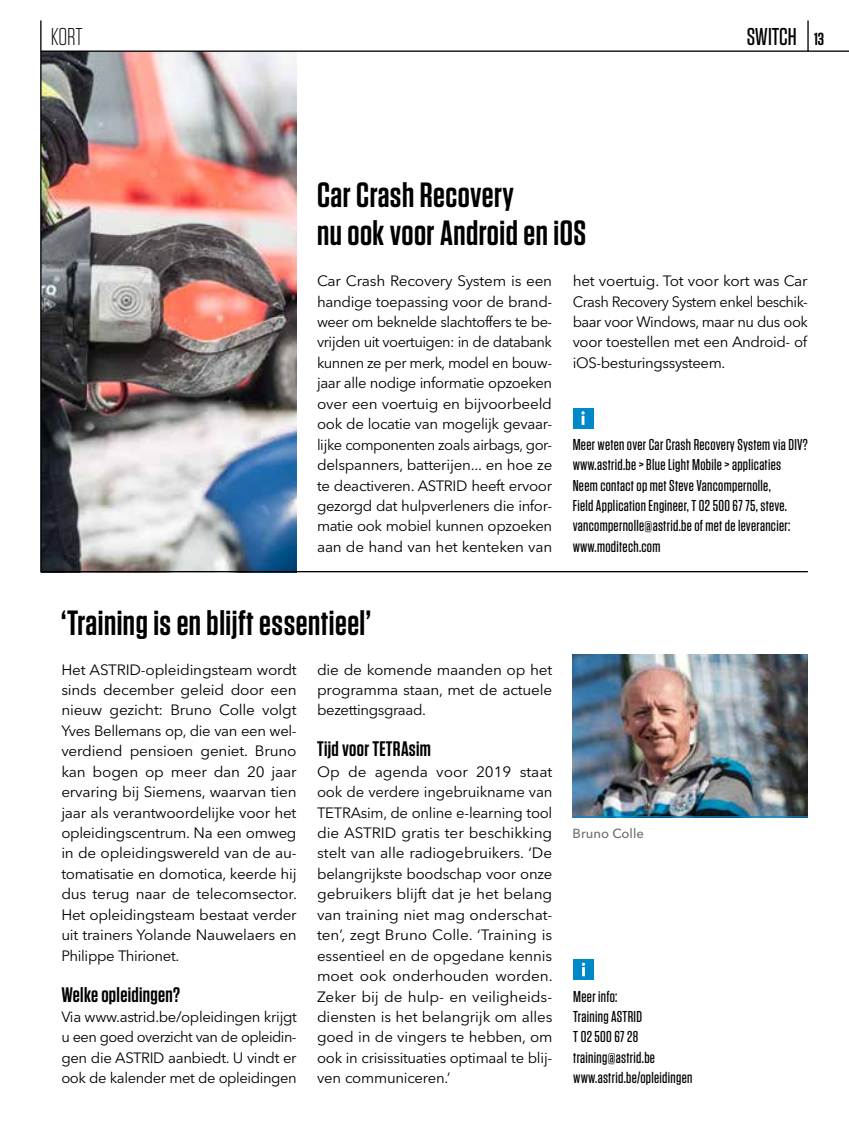
<style>
.page{position:relative;width:849px;height:1146px;background:#fff}
.page>*{position:absolute;margin:0;border:0;box-sizing:border-box;transform-origin:0 0}
.t1{font:600 35px/38.5px "Tungsten";letter-spacing:.015em;color:#000}
.t2{font:500 24.32px "Tungsten";color:#000}
.t3{font:300 24.32px "Tungsten";color:#000}
.t4{font:600 21px "Tungsten";letter-spacing:.015em;color:#000}
.t5{font:500 15.75px/20.5px "Tungsten";letter-spacing:.02em;color:#000}
.t6{font:14.88px/20.5px "Avenir Next LT Pro";letter-spacing:-.025em;color:#000;text-align:justify}
.t7{font:500 13.12px "Avenir Next LT Pro";color:#6f6f6e}
.s1{font-weight:600;font-size:17.5px}
</style>
<div class="page">
<img style="left:572px;top:654px;width:235px;height:162px">
<div style="left:572px;top:408px;width:21px;height:20px;background:#0089c9"></div>
<svg style="left:581px;top:411px;width:3px;height:14px"></svg>
<div style="left:573px;top:959px;width:20px;height:21px;background:#0089c9"></div>
<svg style="left:581px;top:963px;width:4px;height:13px"></svg>
<hr style="left:572px;top:816px;width:235px;height:2px;background:#0089c9">
<hr style="left:807px;top:20px;width:1px;height:31px;background:#000">
<img style="left:41px;top:52px;width:255px;height:519px">
<hr style="left:41px;top:51px;width:807px;height:1px;background:#000">
<hr style="left:41px;top:571px;width:766px;height:1px;background:#000">
<hr style="left:40px;top:20px;width:1px;height:552px;background:#000">
<h2 class="t3" style="left:51px;top:24px;width:33px">KORT</h2>
<h2 class="t2" style="left:746px;top:24px;width:79px">SWITCH <span class="s1">13</span></h2>
<h1 class="t1" style="left:317px;top:176px;width:270px">Car Crash Recovery<br>nu ook voor Android en iOS</h1>
<p class="t6" style="left:317px;top:271px;width:237px">Car Crash Recovery System is een handige toepassing voor de brand&shy;weer om beknelde slachtoffers te be&shy;vrijden uit voertuigen: in de databank kunnen ze per merk, model en bouw&shy;jaar alle nodige informatie opzoeken over een voertuig en bijvoorbeeld ook de locatie van mogelijk gevaar&shy;lijke componenten zoals airbags, gor&shy;delspanners, batterijen... en hoe ze te deactiveren. ASTRID heeft ervoor gezorgd dat hulpverleners die infor&shy;matie ook mobiel kunnen opzoeken aan de hand van het kenteken van</p>
<p class="t6" style="left:572px;top:271px;width:237px">het voertuig. Tot voor kort was Car Crash Recovery System enkel beschik&shy;baar voor Windows, maar nu dus ook voor toestellen met een Android- of iOS-besturingssysteem.</p>
<p class="t5" style="left:572px;top:434px;width:236px">Meer weten over Car Crash Recovery System via DIV? www.astrid.be &gt; Blue Light Mobile &gt; applicaties Neem contact op met Steve Vancompernolle,<br>Field Application Engineer, T 02 500 67 75, steve. vancompernolle@astrid.be of met de leverancier: www.moditech.com</p>
<h1 class="t1" style="left:61px;top:604px;width:311px">‘Training is en blijft essentieel’</h1>
<p class="t6" style="left:61px;top:659px;width:237px">Het ASTRID-opleidingsteam wordt sinds december geleid door een nieuw gezicht: Bruno Colle volgt Yves Bellemans op, die van een wel&shy;verdiend pensioen geniet. Bruno kan bogen op meer dan 20 jaar ervaring bij Siemens, waarvan tien jaar als verantwoordelijke voor het opleidingscentrum. Na een omweg in de opleidingswereld van de au&shy;tomatisatie en domotica, keerde hij dus terug naar de telecomsector.<br>Het opleidingsteam bestaat verder uit trainers Yolande Nauwelaers en Philippe Thirionet.</p>
<h3 class="t4" style="left:61px;top:983px;width:120px">Welke opleidingen?</h3>
<p class="t6" style="left:61px;top:1007px;width:237px">Via www.astrid.be/opleidingen krijgt u een goed overzicht van de opleidin&shy;gen die ASTRID aanbiedt. U vindt er ook de kalender met de opleidingen</p>
<p class="t6" style="left:317px;top:659px;width:237px">die de komende maanden op het programma staan, met de actuele bezettingsgraad.</p>
<h3 class="t4" style="left:317px;top:738px;width:115px">Tijd voor TETRAsim</h3>
<p class="t6" style="left:317px;top:761px;width:237px">Op de agenda voor 2019 staat ook de verdere ingebruikname van TETRAsim, de online e-learning tool die ASTRID gratis ter beschikking stelt van alle radiogebruikers. ‘De belangrijkste boodschap voor onze gebruikers blijft dat je het belang van training niet mag onderschat&shy;ten’, zegt Bruno Colle. ‘Training is essentieel en de opgedane kennis moet ook onderhouden worden.<br>Zeker bij de hulp- en veiligheids&shy;diensten is het belangrijk om alles goed in de vingers te hebben, om ook in crisissituaties optimaal te blij&shy;ven communiceren.’</p>
<p class="t7" style="left:572px;top:825px;width:73px">Bruno Colle</p>
<p class="t5" style="left:573px;top:986px;width:120px">Meer info:<br>Training ASTRID<br>T 02 500 67 28 training@astrid.be www.astrid.be/opleidingen</p>
</div>
